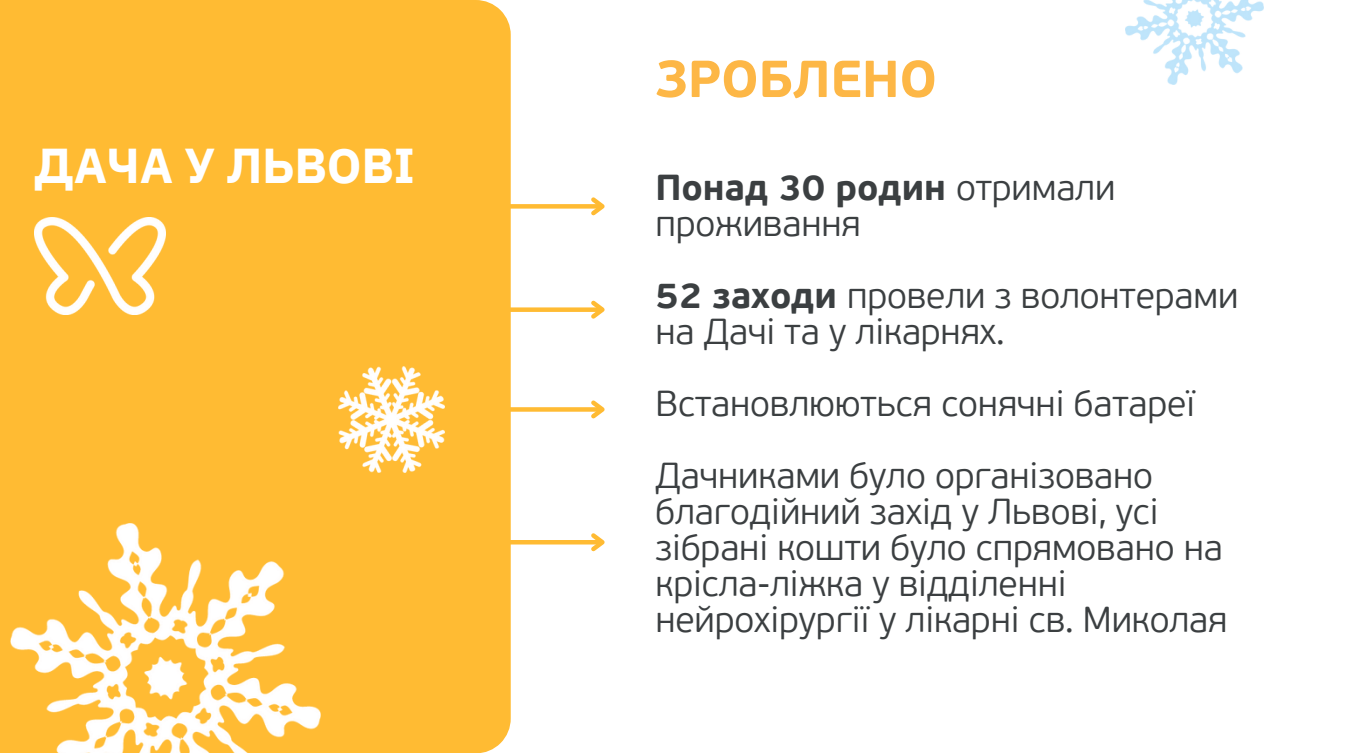
<style>
.page{position:relative;width:1345px;height:753px;background:#fff}
.page>*{position:absolute;margin:0;border:0;box-sizing:border-box;transform-origin:0 0}
.t1{font:700 51.75px "PF Beau Sans Pro";letter-spacing:-.005em;color:#fdb746}
.t2{font:700 48.75px "IBM Plex Sans";letter-spacing:-.005em;color:#fff}
.t3{font:300 36px/36px "PF Beau Sans Pro";letter-spacing:-.005em;color:#3b3f41}
.t4{font:700 36px "PF Beau Sans Pro";letter-spacing:-.005em;color:#3b3f41}
.s1{font-weight:300}
.s2{font-weight:700}
</style>
<div class="page">
<div style="left:127px;top:307px;width:475px;height:5px;background:#fb3"></div>
<svg style="left:587px;top:300px;width:18px;height:19px"></svg>
<div style="left:127px;top:407px;width:475px;height:5px;background:#fb3"></div>
<svg style="left:587px;top:400px;width:18px;height:19px"></svg>
<div style="left:0;top:0;width:511px;height:753px;background:#fb3"></div>
<div style="left:127px;top:204px;width:475px;height:5px;background:#fb3"></div>
<svg style="left:587px;top:197px;width:18px;height:19px"></svg>
<hr style="left:127px;top:540px;width:475px;height:4px;background:#fb3">
<svg style="left:587px;top:533px;width:18px;height:19px"></svg>
<img style="left:34px;top:218px;width:132px;height:96px">
<img style="left:1125px;top:0;width:138px;height:85px">
<img style="left:338px;top:366px;width:106px;height:106px">
<img style="left:11px;top:523px;width:309px;height:230px">
<p class="t2" style="left:34px;top:133px;width:382px">ДАЧА У ЛЬВОВІ</p>
<p class="t1" style="left:655px;top:58px;width:283px">ЗРОБЛЕНО</p>
<h1 class="t4" style="left:655px;top:173px;width:461px">Понад 30 родин <span class="s1">отримали</span></h1>
<p class="t3" style="left:655px;top:209px;width:207px">проживання</p>
<p class="t3" style="left:655px;top:281px;width:584px"><span class="s2">52 заходи</span> провели з волонтерами на Дачі та у лікарнях.</p>
<p class="t3" style="left:655px;top:389px;width:541px">Встановлюються сонячні батареї</p>
<p class="t3" style="left:655px;top:461px;width:573px">Дачниками було організовано благодійний захід у Львові, усі зібрані кошти було спрямовано на крісла-ліжка у відділенні нейрохірургії у лікарні св. Миколая</p>
</div>
